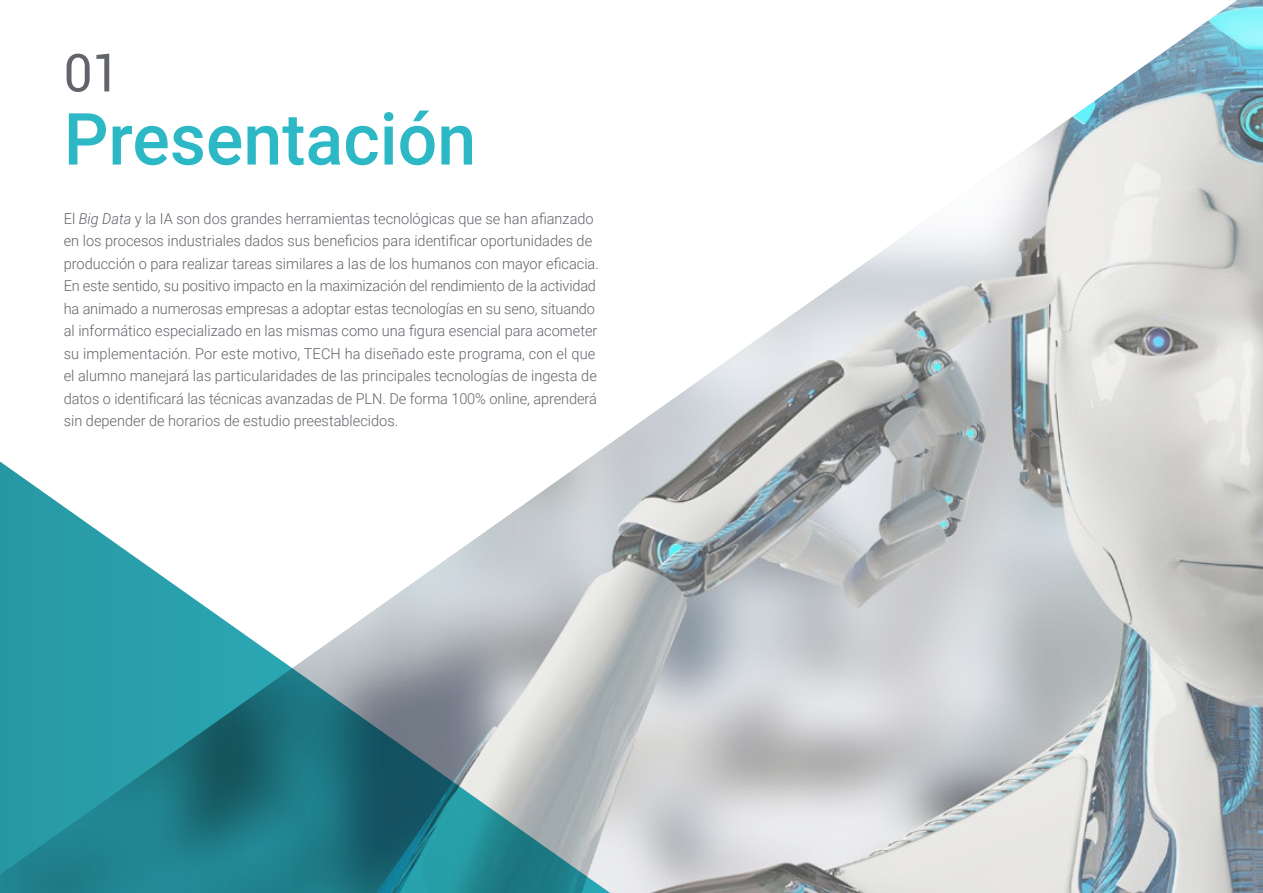
<style>
.page{position:relative;width:1263px;height:893px;background:#fff}
.page>*{position:absolute;margin:0;border:0;box-sizing:border-box;transform-origin:0 0}
.t1{font:500 72px "Roboto";color:#2db8c5}
.t2{font:52.5px "Roboto";color:#61646a}
.t3{font:300 15px/22.5px "Roboto";color:#61646a}
.s1{font-style:italic}
</style>
<div class="page">
<img style="left:607px;top:0;width:656px;height:893px">
<svg style="left:0;top:446px;width:640px;height:447px"></svg>
<h2 class="t2" style="left:64px;top:36px;width:58px">01</h2>
<h1 class="t1" style="left:64px;top:89px;width:414px">Presentación</h1>
<p class="t3" style="left:64px;top:207px;width:537px">El <span class="s1">Big Data</span> y la IA son dos grandes herramientas tecnológicas que se han afianzado en los procesos industriales dados sus beneficios para identificar oportunidades de producción o para realizar tareas similares a las de los humanos con mayor eficacia.<br>En este sentido, su positivo impacto en la maximización del rendimiento de la actividad ha animado a numerosas empresas a adoptar estas tecnologías en su seno, situando al informático especializado en las mismas como una figura esencial para acometer su implementación. Por este motivo, TECH ha diseñado este programa, con el que el alumno manejará las particularidades de las principales tecnologías de ingesta de datos o identificará las técnicas avanzadas de PLN. De forma 100% online, aprenderá sin depender de horarios de estudio preestablecidos.</p>
</div>
